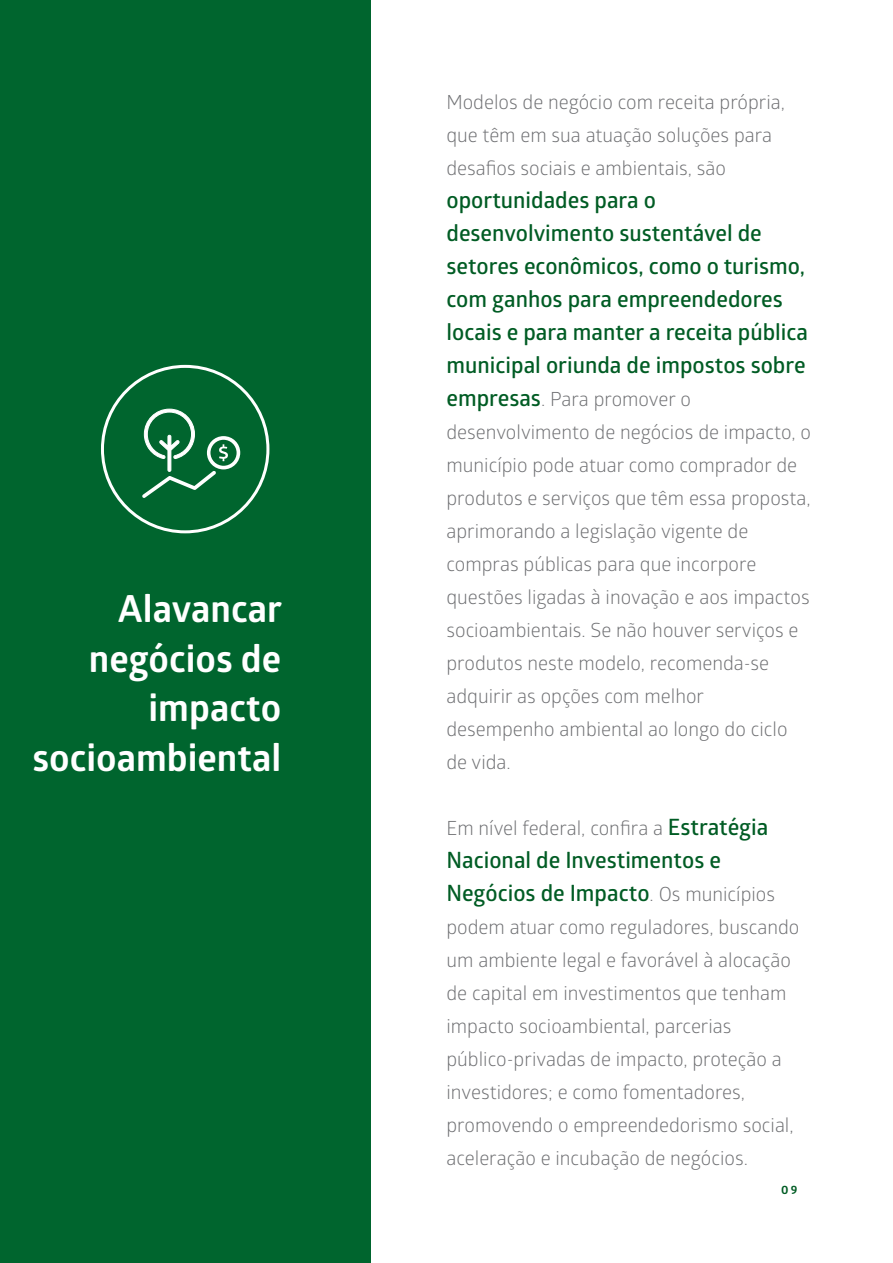
<style>
.page{position:relative;width:893px;height:1263px;background:#fff}
.page>*{position:absolute;margin:0;border:0;box-sizing:border-box;transform-origin:0 0}
.t1{font:700 37.5px/49.5px "Glober";color:#fff;text-align:right}
.t2{font:600 22.5px/33px "Glober";color:#005c24}
.t3{font:19.5px/33px "Glober";color:#6f7073}
.t4{font:700 12px "Glober";color:#005c24}
.s1{font-weight:600;font-size:22.5px;color:#005c24}
.s2{font-weight:400;font-size:19.5px;color:#6f7073}
</style>
<div class="page">
<div style="left:0;top:0;width:370px;height:1263px;background:#00652e"></div>
<svg style="left:142px;top:409px;width:98px;height:89px"></svg>
<h1 class="t1" style="left:32px;top:583px;width:251px">Alavancar negócios de impacto socioambiental</h1>
<p class="t3" style="left:446px;top:85px;width:340px">Modelos de negócio com receita própria, que têm em sua atuação soluções para desafios sociais e ambientais, são</p>
<p class="t2" style="left:446px;top:183px;width:363px">oportunidades para o desenvolvimento sustentável de setores econômicos, como o turismo, com ganhos para empreendedores locais e para manter a receita pública municipal oriunda de impostos sobre</p>
<p class="t3" style="left:446px;top:382px;width:366px"><span class="s1">empresas</span>. Para promover o desenvolvimento de negócios de impacto, o município pode atuar como comprador de produtos e serviços que têm essa proposta, aprimorando a legislação vigente de compras públicas para que incorpore questões ligadas à inovação e aos impactos socioambientais. Se não houver serviços e produtos neste modelo, recomenda-se adquirir as opções com melhor desempenho ambiental ao longo do ciclo de vida.</p>
<p class="t3" style="left:446px;top:811px;width:323px">Em nível federal, confira a <span class="s1">Estratégia</span></p>
<p class="t2" style="left:446px;top:843px;width:330px">Nacional de Investimentos e<br>Negócios de Impacto<span class="s2">. Os municípios</span></p>
<p class="t3" style="left:446px;top:910px;width:354px">podem atuar como reguladores, buscando um ambiente legal e favorável à alocação de capital em investimentos que tenham impacto socioambiental, parcerias público-privadas de impacto, proteção a investidores; e como fomentadores, promovendo o empreendedorismo social, aceleração e incubação de negócios.</p>
<p class="t4" style="left:781px;top:1181px;width:18px">09</p>
</div>
